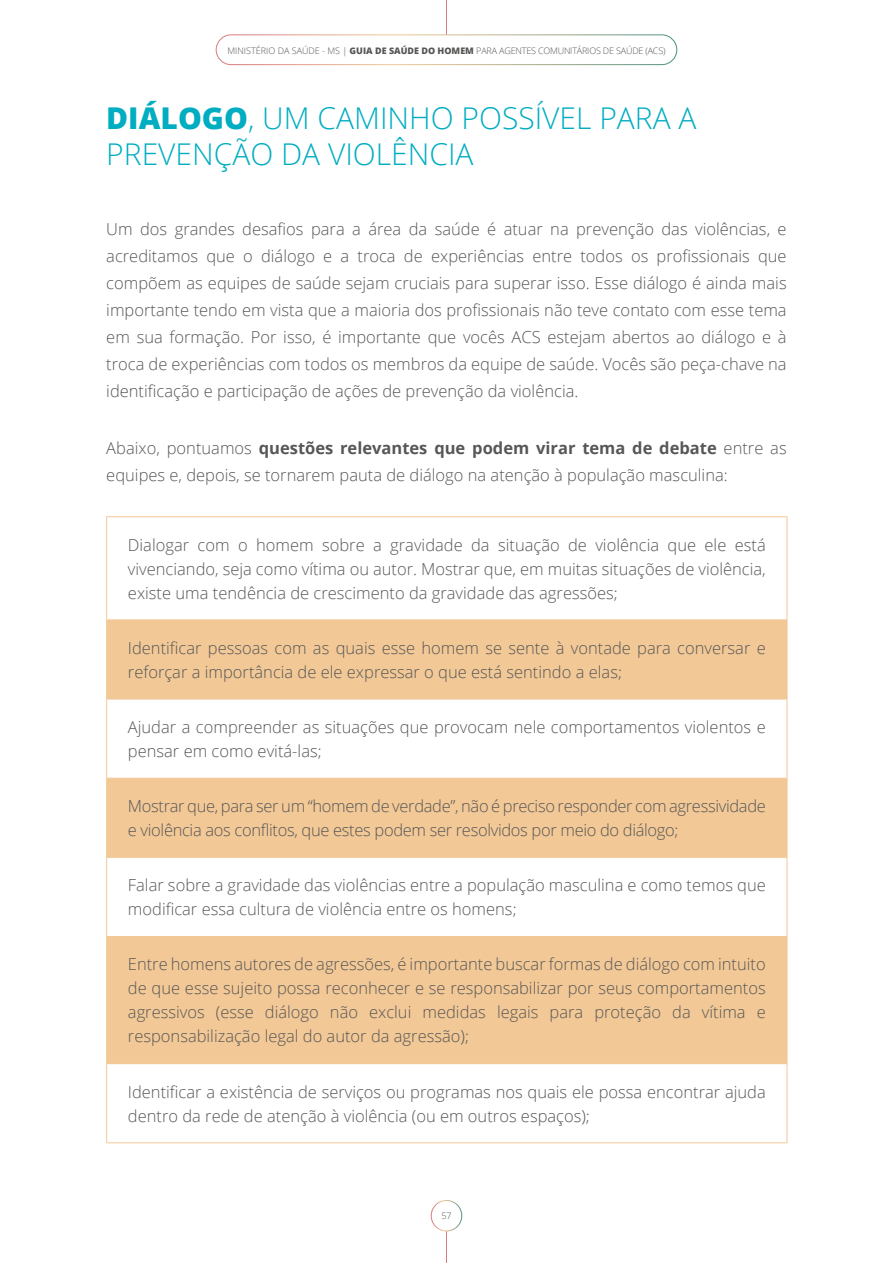
<style>
.page{position:relative;width:893px;height:1263px;background:#fff}
.page>*{position:absolute;margin:0;border:0;box-sizing:border-box;transform-origin:0 0}
.t1{font:300 30px/36px "Open Sans";color:#00adc1}
.t2{font:300 16.5px/24px "Open Sans";color:#575756}
.t3{font:300 16.5px/24px "Open Sans";letter-spacing:-.02em;color:#575756}
.t4{font:300 9px "Open Sans";letter-spacing:-.02em;color:#575756}
.s1{font-weight:800}
.s2{font-weight:700}
</style>
<div class="page">
<div style="left:431px;top:1200px;width:31px;height:31px;border:1px solid #fff;border-radius:50%"></div>
<div style="left:216px;top:34px;width:461px;height:31px;border:1px solid #fff;border-radius:15px"></div>
<svg style="left:107px;top:620px;width:680px;height:443px;fill:#f2c897"></svg>
<hr style="left:106px;top:516px;width:681px;height:1px;background:#f2c897">
<hr style="left:106px;top:517px;width:1px;height:102px;background:#f2c897">
<hr style="left:787px;top:517px;width:1px;height:102px;background:#f2c897">
<hr style="left:106px;top:619px;width:681px;height:1px;background:#f2c897">
<hr style="left:106px;top:620px;width:1px;height:79px;background:#f2c897">
<hr style="left:787px;top:620px;width:1px;height:79px;background:#f2c897">
<hr style="left:106px;top:699px;width:681px;height:1px;background:#f2c897">
<hr style="left:106px;top:699px;width:1px;height:79px;background:#f2c897">
<hr style="left:787px;top:699px;width:1px;height:79px;background:#f2c897">
<hr style="left:106px;top:778px;width:681px;height:1px;background:#f2c897">
<hr style="left:106px;top:778px;width:1px;height:79px;background:#f2c897">
<hr style="left:787px;top:778px;width:1px;height:79px;background:#f2c897">
<hr style="left:106px;top:857px;width:681px;height:1px;background:#f2c897">
<hr style="left:106px;top:858px;width:1px;height:78px;background:#f2c897">
<hr style="left:787px;top:858px;width:1px;height:78px;background:#f2c897">
<hr style="left:106px;top:936px;width:681px;height:1px;background:#f2c897">
<hr style="left:106px;top:937px;width:1px;height:126px;background:#f2c897">
<hr style="left:787px;top:937px;width:1px;height:126px;background:#f2c897">
<hr style="left:106px;top:1063px;width:681px;height:1px;background:#f2c897">
<hr style="left:106px;top:1064px;width:1px;height:78px;background:#f2c897">
<hr style="left:787px;top:1064px;width:1px;height:78px;background:#f2c897">
<hr style="left:106px;top:1142px;width:681px;height:1px;background:#f2c897">
<p class="t4" style="left:227px;top:44px;width:440px">MINISTÉRIO DA SAÚDE - MS | <span class="s1">GUIA DE SAÚDE DO HOMEM</span> PARA AGENTES COMUNITÁRIOS DE SAÚDE (ACS)</p>
<h1 class="t1" style="left:106px;top:100px;width:592px"><span class="s1">DIÁLOGO</span>, UM CAMINHO POSSÍVEL PARA A<br>PREVENÇÃO DA VIOLÊNCIA</h1>
<p class="t2" style="left:106px;top:215px;width:682px;line-height:27px;text-align:justify">Um dos grandes desafios para a área da saúde é atuar na prevenção das violências, e acreditamos que o diálogo e a troca de experiências entre todos os profissionais que compõem as equipes de saúde sejam cruciais para superar isso. Esse diálogo é ainda mais importante tendo em vista que a maioria dos profissionais não teve contato com esse tema em sua formação. Por isso, é importante que vocês ACS estejam abertos ao diálogo e à troca de experiências com todos os membros da equipe de saúde. Vocês são peça-chave na identificação e participação de ações de prevenção da violência.</p>
<p class="t2" style="left:106px;top:434px;width:682px;line-height:27px">Abaixo, pontuamos <span class="s2">questões relevantes que podem virar tema de debate</span> entre as equipes e, depois, se tornarem pauta de diálogo na atenção à população masculina:</p>
<p class="t2" style="left:128px;top:532px;width:639px;text-align:justify">Dialogar com o homem sobre a gravidade da situação de violência que ele está vivenciando, seja como vítima ou autor. Mostrar que, em muitas situações de violência, existe uma tendência de crescimento da gravidade das agressões;</p>
<p class="t2" style="left:128px;top:635px;width:639px">Identificar pessoas com as quais esse homem se sente à vontade para conversar e reforçar a importância de ele expressar o que está sentindo a elas;</p>
<p class="t2" style="left:128px;top:714px;width:639px">Ajudar a compreender as situações que provocam nele comportamentos violentos e pensar em como evitá-las;</p>
<p class="t3" style="left:128px;top:794px;width:639px">Mostrar que, para ser um “homem de verdade”, não é preciso responder com agressividade e violência aos conflitos, que estes podem ser resolvidos por meio do diálogo;</p>
<p class="t2" style="left:128px;top:873px;width:639px">Falar sobre a gravidade das violências entre a população masculina e como temos que modificar essa cultura de violência entre os homens;</p>
<p class="t2" style="left:128px;top:952px;width:639px;text-align:justify">Entre homens autores de agressões, é importante buscar formas de diálogo com intuito de que esse sujeito possa reconhecer e se responsabilizar por seus comportamentos agressivos (esse diálogo não exclui medidas legais para proteção da vítima e responsabilização legal do autor da agressão);</p>
<p class="t2" style="left:128px;top:1079px;width:639px">Identificar a existência de serviços ou programas nos quais ele possa encontrar ajuda dentro da rede de atenção à violência (ou em outros espaços);</p>
<p class="t4" style="left:441px;top:1209px;width:12px">57</p>
</div>
